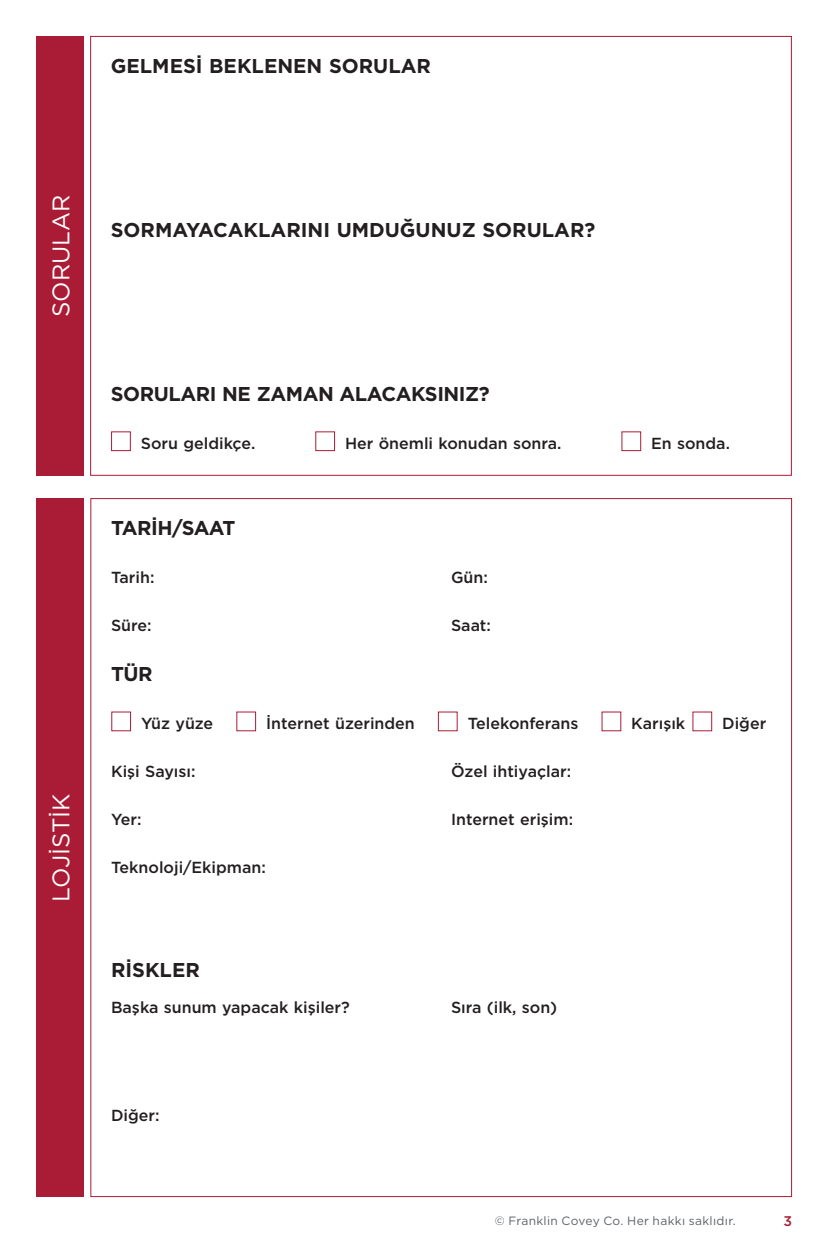
<style>
.page{position:relative;width:828px;height:1260px;background:#fff}
.page>*{position:absolute;margin:0;border:0;box-sizing:border-box;transform-origin:0 0}
.t1{font:24px "Gotham";color:#fff}
.t2{font:700 20px "Gotham";color:#231f20}
.t3{font:700 20px "Gotham";letter-spacing:-.02em;color:#231f20}
.t4{font:700 20px "Gotham";letter-spacing:-.035em;color:#231f20}
.t5{font:500 16px "Gotham";color:#231f20}
.t6{font:500 14px "Gotham";color:#aa1c35}
.t7{font:12px "Gotham";letter-spacing:.03em;color:#5c6065}
</style>
<div class="page">
<div style="left:111px;top:431px;width:20px;height:20px;background:#fff;border:1px solid #aa1c35"></div>
<div style="left:315px;top:431px;width:20px;height:20px;background:#fff;border:1px solid #aa1c35"></div>
<div style="left:621px;top:431px;width:20px;height:20px;background:#fff;border:1px solid #aa1c35"></div>
<div style="left:36px;top:36px;width:48px;height:440px;background:#aa1c35"></div>
<div style="left:111px;top:712px;width:20px;height:19px;background:#fff;border:1px solid #aa1c35"></div>
<div style="left:36px;top:498px;width:48px;height:699px;background:#aa1c35"></div>
<p class="t2" style="left:111px;top:52px;width:322px">GELMESİ BEKLENEN SORULAR</p>
<h1 class="t1" style="left:46px;top:317px;width:124px;rotate:-90deg">SORULAR</h1>
<h1 class="t1" style="left:46px;top:902px;width:110px;rotate:-90deg">LOJİSTİK</h1>
<p class="t2" style="left:111px;top:216px;width:486px">SORMAYACAKLARINI UMDUĞUNUZ SORULAR?</p>
<p class="t3" style="left:111px;top:380px;width:381px">SORULARI NE ZAMAN ALACAKSINIZ?</p>
<p class="t5" style="left:141px;top:432px;width:116px">Soru geldikçe.</p>
<p class="t5" style="left:345px;top:432px;width:218px">Her önemli konudan sonra.</p>
<p class="t5" style="left:651px;top:432px;width:80px">En sonda.</p>
<p class="t4" style="left:111px;top:514px;width:126px">TARİH/SAAT</p>
<p class="t5" style="left:111px;top:567px;width:45px">Tarih:</p>
<p class="t5" style="left:451px;top:567px;width:38px">Gün:</p>
<p class="t5" style="left:111px;top:615px;width:42px">Süre:</p>
<p class="t5" style="left:451px;top:615px;width:41px">Saat:</p>
<p class="t2" style="left:111px;top:660px;width:43px">TÜR</p>
<p class="t5" style="left:141px;top:713px;width:74px">Yüz yüze</p>
<p class="t5" style="left:266px;top:713px;width:150px">İnternet üzerinden</p>
<p class="t5" style="left:468px;top:713px;width:112px">Telekonferans</p>
<p class="t5" style="left:631px;top:713px;width:55px">Karışık</p>
<p class="t5" style="left:722px;top:713px;width:46px">Diğer</p>
<p class="t5" style="left:111px;top:761px;width:86px">Kişi Sayısı:</p>
<p class="t5" style="left:451px;top:761px;width:122px">Özel ihtiyaçlar:</p>
<p class="t5" style="left:111px;top:809px;width:32px">Yer:</p>
<p class="t5" style="left:451px;top:809px;width:124px">Internet erişim:</p>
<p class="t5" style="left:111px;top:857px;width:156px">Teknoloji/Ekipman:</p>
<p class="t2" style="left:111px;top:956px;width:90px">RİSKLER</p>
<p class="t5" style="left:111px;top:997px;width:240px">Başka sunum yapacak kişiler?</p>
<p class="t5" style="left:451px;top:997px;width:108px">Sıra (ilk, son)</p>
<p class="t5" style="left:111px;top:1105px;width:50px">Diğer:</p>
<p class="t7" style="left:495px;top:1213px;width:242px">© Franklin Covey Co. Her hakkı saklıdır.</p>
<p class="t6" style="left:783px;top:1212px;width:10px">3</p>
</div>
